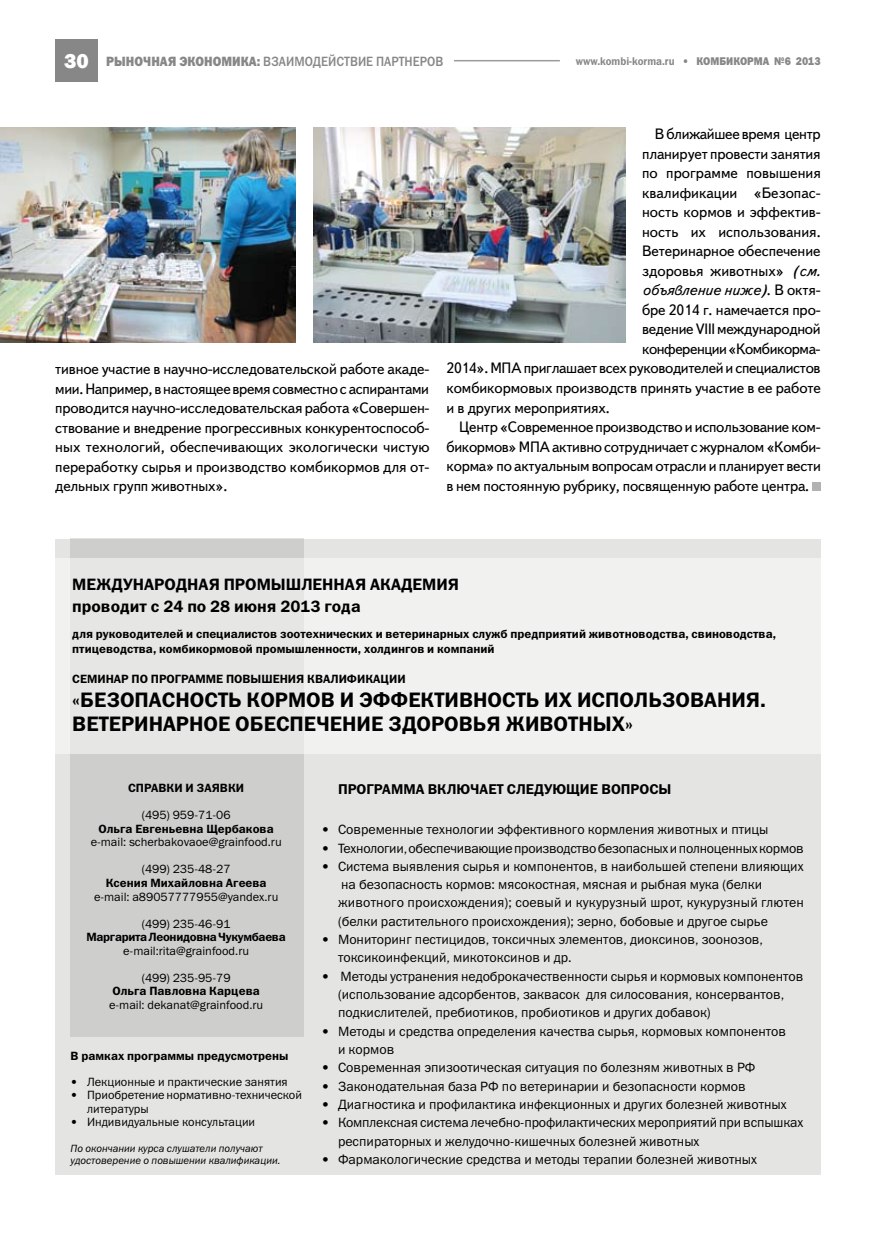
<style>
.page{position:relative;width:893px;height:1234px;background:#fff}
.page>*{position:absolute;margin:0;border:0;box-sizing:border-box;transform-origin:0 0}
.t1{font:21px "Franklin Gothic Demi C";color:#000}
.t2{font:16.5px "Franklin Gothic Demi C";color:#000}
.t3{font:15px/19.5px "Text Book C";letter-spacing:-.01em;color:#000;text-align:justify}
.t4{font:15px "Text Book C";letter-spacing:-.03em;color:#000}
.t5{font:italic 15px "Text Book C";letter-spacing:-.01em;color:#000}
.t6{font:14.25px "Franklin Gothic Demi C";color:#000}
.t7{font:13.5px/18.3px "Franklin Gothic Book C";color:#000}
.t8{font:13.5px "Franklin Gothic Book C";letter-spacing:-.02em;color:#000}
.t9{font:13.5px "Franklin Gothic Medium C";color:#878787;scale:.9 1}
.t10{font:12px/15px "Franklin Gothic Demi C";color:#000}
.t11{font:12px/13.5px "Franklin Gothic Book C";color:#000}
.t12{font:12px "Franklin Gothic Demi C";letter-spacing:-.025em;color:#000}
.t13{font:11.25px "Franklin Gothic Demi C";color:#878787;scale:.9 1}
.t14{font:italic 10.5px/12px "Franklin Gothic Book C";color:#000}
.s1{font-family:"Franklin Gothic";font-weight:800;font-size:21px;color:#fff}
.s2{font-family:"Franklin Gothic Heavy C"}
.s3{font-style:italic}
.s4{font-style:normal}
</style>
<div class="page">
<div style="left:55px;top:39px;width:43px;height:42px;background:#878787"></div>
<hr style="left:454px;top:60px;width:106px;height:1px;background:#9d9c9c">
<div style="left:812px;top:481px;width:9px;height:9px;background:#b2b2b2"></div>
<div style="left:55px;top:538px;width:766px;height:636px;background:#e4e4e3"></div>
<div style="left:70px;top:538px;width:233px;height:498px;background:#cececd"></div>
<div style="left:55px;top:558px;width:766px;height:195px;background:#f1f1f0"></div>
<img style="left:313px;top:128px;width:312px;height:215px">
<img style="left:0;top:128px;width:295px;height:215px">
<p class="t9" style="left:64px;top:54px;width:423px"><span class="s1">30</span> <span class="s2">РЫНОЧНАЯ ЭКОНОМИКА:</span> ВЗАИМОДЕЙСТВИЕ ПАРТНЕРОВ</p>
<p class="t13" style="left:576px;top:54px;width:274px">www.kombi-korma.ru <span class="s2">• КОМБИКОРМА №6 2013</span></p>
<p class="t3" style="left:55px;top:359px;width:376px">тивное участие в научно-исследовательской работе акаде&shy;мии. Например, в настоящее время совместно с аспирантами проводится научно-исследовательская работа «Совершен&shy;ствование и внедрение прогрессивных конкурентоспособ&shy;ных технологий, обеспечивающих экологически чистую переработку сырья и производство комбикормов для от&shy;дельных групп животных».</p>
<p class="t3" style="left:655px;top:125px;width:167px">В ближайшее время центр</p>
<p class="t3" style="left:642px;top:144px;width:180px">планирует провести занятия</p>
<p class="t3" style="left:642px;top:164px;width:180px">по программе повышения</p>
<p class="t3" style="left:642px;top:183px;width:180px">квалификации «Безопас-</p>
<p class="t3" style="left:642px;top:203px;width:180px">ность кормов и эффектив-</p>
<p class="t3" style="left:642px;top:222px;width:180px">ность их использования.</p>
<p class="t3" style="left:642px;top:242px;width:180px">Ветеринарное обеспечение</p>
<p class="t3" style="left:642px;top:261px;width:180px">здоровья животных» <span class="s3">(см.</span></p>
<p class="t5" style="left:642px;top:282px;width:180px">объявление ниже)<span class="s4">. В октя-</span></p>
<p class="t3" style="left:642px;top:300px;width:180px">бре 2014 г. намечается про-</p>
<p class="t3" style="left:642px;top:320px;width:180px">ведение VIII международной</p>
<p class="t4" style="left:642px;top:341px;width:180px">конференции «Комбикорма-</p>
<p class="t3" style="left:446px;top:359px;width:376px">2014». МПА приглашает всех руководителей и специалистов</p>
<p class="t3" style="left:446px;top:378px;width:376px">комбикормовых производств принять участие в ее работе</p>
<p class="t3" style="left:446px;top:398px;width:165px">и в других мероприятиях.</p>
<p class="t3" style="left:459px;top:417px;width:363px">Центр «Современное производство и использование ком-</p>
<p class="t3" style="left:446px;top:437px;width:376px">бикормов» МПА активно сотрудничает с журналом «Комби-</p>
<p class="t3" style="left:446px;top:456px;width:376px">корма» по актуальным вопросам отрасли и планирует вести</p>
<p class="t3" style="left:446px;top:476px;width:364px">в нем постоянную рубрику, посвященную работе центра.</p>
<p class="t2" style="left:72px;top:574px;width:84px">Междунаро</p>
<p class="t2" style="left:176px;top:574px;width:72px">дная пром</p>
<p class="t2" style="left:271px;top:574px;width:111px">ышленная ака</p>
<p class="t2" style="left:401px;top:574px;width:59px">дем ия</p>
<p class="t2" style="left:72px;top:597px;width:290px">проводит с 24 по 28 июня 2013 года</p>
<p class="t10" style="left:72px;top:626px;width:705px">для руководителей и специалистов зоотехнических и ветеринарных служб предприятий животноводства, свиноводства, птицеводства, комбикормовой промышленности, холдингов и компаний</p>
<p class="t10" style="left:72px;top:671px;width:119px">сем инар по программе</p>
<p class="t10" style="left:226px;top:671px;width:90px">повышения ква</p>
<p class="t10" style="left:330px;top:671px;width:77px">лификации</p>
<h1 class="t1" style="left:72px;top:687px;width:190px">«Безопасность кормов</h1>
<h1 class="t1" style="left:340px;top:687px;width:351px">и эффективность их использова</h1>
<h1 class="t1" style="left:717px;top:687px;width:50px">ния.</h1>
<h1 class="t1" style="left:72px;top:711px;width:178px">Ветеринарное обе</h1>
<h1 class="t1" style="left:276px;top:711px;width:156px">спечение здоров</h1>
<h1 class="t1" style="left:473px;top:711px;width:161px">ья животных»</h1>
<p class="t10" style="left:128px;top:780px;width:25px">Справк</p>
<p class="t10" style="left:174px;top:780px;width:71px">и и заявки</p>
<p class="t11" style="left:142px;top:808px;width:90px">(495) 959-71-06</p>
<p class="t10" style="left:99px;top:820px;width:177px">Ольга Евгеньевна Щербакова</p>
<p class="t11" style="left:91px;top:835px;width:193px">e-mail: scherbakovaoe@grainfood.ru</p>
<p class="t11" style="left:142px;top:862px;width:90px">(499) 235-48-27</p>
<p class="t10" style="left:106px;top:874px;width:162px">Ксения Михайловна Агеева</p>
<p class="t11" style="left:94px;top:889px;width:186px">e-mail: a89057777955@yandex.ru</p>
<p class="t11" style="left:142px;top:916px;width:90px">(499) 235-46-91</p>
<p class="t12" style="left:86px;top:929px;width:201px">Маргарита Леонидовна Чукумбаева</p>
<p class="t11" style="left:123px;top:943px;width:127px">e-mail:rita@grainfood.ru</p>
<p class="t11" style="left:142px;top:970px;width:90px">(499) 235-95-79</p>
<p class="t10" style="left:112px;top:982px;width:149px">Ольга Павловна Карцева</p>
<p class="t11" style="left:109px;top:997px;width:156px">e-mail: dekanat@grainfood.ru</p>
<p class="t10" style="left:71px;top:1048px;width:219px">В рамках программы предусмотрены</p>
<p class="t11" style="left:71px;top:1074px;width:219px">• Лекционные и практические занятия</p>
<p class="t11" style="left:87px;top:1088px;width:216px;text-indent:-16px">• Приобретение нормативно-технической литературы</p>
<p class="t11" style="left:71px;top:1115px;width:186px">• Индивидуальные консультации</p>
<p class="t14" style="left:71px;top:1141px;width:211px">По окончании курса слушатели получают удостоверение о повышении квалификации.</p>
<p class="t6" style="left:322px;top:781px;width:13px">Про</p>
<p class="t6" style="left:366px;top:781px;width:19px">грамма</p>
<p class="t6" style="left:428px;top:781px;width:245px">включает следующие вопросы</p>
<p class="t7" style="left:322px;top:820px;width:449px">• Современные технологии эффективного кормления животных и птицы</p>
<p class="t8" style="left:322px;top:840px;width:484px">• Технологии, обеспечивающие производство безопасных и полноценных кормов</p>
<p class="t7" style="left:338px;top:856px;width:467px;text-indent:-16px">• Система выявления сырья и компонентов, в наибольшей степени влияющих на безопасность кормов: мясокостная, мясная и рыбная мука (белки животного происхождения); соевый и кукурузный шрот, кукурузный глютен (белки растительного происхождения); зерно, бобовые и другое сырье</p>
<p class="t7" style="left:338px;top:929px;width:426px;text-indent:-16px">• Мониторинг пестицидов, токсичных элементов, диоксинов, зоонозов, токсикоинфекций, микотоксинов и др.</p>
<p class="t7" style="left:338px;top:966px;width:467px;text-indent:-16px">• Методы устранения недоброкачественности сырья и кормовых компонентов (использование адсорбентов, заквасок для силосования, консервантов, подкислителей, пребиотиков, пробиотиков и других добавок)</p>
<p class="t7" style="left:338px;top:1021px;width:449px;text-indent:-16px">• Методы и средства определения качества сырья, кормовых компонентов и кормов</p>
<p class="t7" style="left:322px;top:1058px;width:435px">• Современная эпизоотическая ситуация по болезням животных в РФ</p>
<p class="t7" style="left:322px;top:1076px;width:426px">• Законодательная база РФ по ветеринарии и безопасности кормов</p>
<p class="t7" style="left:322px;top:1094px;width:467px">• Диагностика и профилактика инфекционных и других болезней животных</p>
<p class="t7" style="left:338px;top:1113px;width:467px;text-indent:-16px">• Комплексная система лечебно-профилактических мероприятий при вспышках респираторных и желудочно-кишечных болезней животных</p>
<p class="t7" style="left:322px;top:1149px;width:437px">• Фармакологические средства и методы терапии болезней животных</p>
</div>
